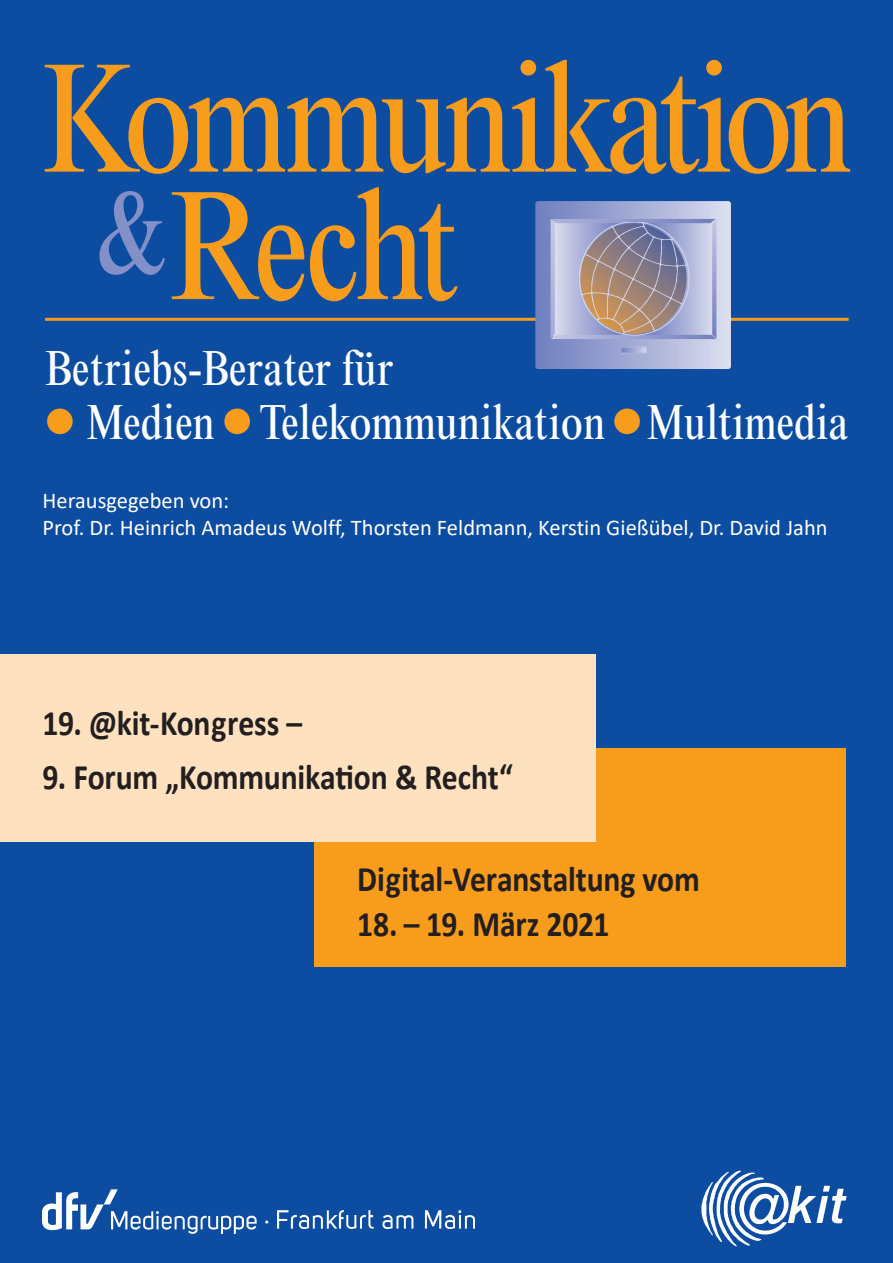
<style>
.page{position:relative;width:893px;height:1263px;background:#0d4da1}
.page>*{position:absolute;margin:0;border:0;box-sizing:border-box;transform-origin:0 0}
.t1{font:condensed 156.75px/127.5px "Times New Roman";letter-spacing:-.045em;color:#f89c1c}
.t2{font:condensed 49.8px/54px "Times New Roman";color:#fff}
.t3{font:700 36px "Calibri";letter-spacing:-.005em;color:#231f20;scale:.88 1}
.t4{font:27.3px "Times LT";color:#fff}
.t5{font:22.5px/27px "Calibri";color:#fff}
</style>
<div class="page">
<hr style="left:45px;top:318px;width:804px;height:3px;background:#f89c1c">
<svg style="left:47px;top:408px;width:26px;height:26px"></svg>
<svg style="left:224px;top:408px;width:26px;height:26px"></svg>
<svg style="left:614px;top:408px;width:26px;height:26px"></svg>
<div style="left:47px;top:409px;width:26px;height:25px;background:#f89c1c;border-radius:50%"></div>
<div style="left:224px;top:409px;width:26px;height:25px;background:#f89c1c;border-radius:50%"></div>
<div style="left:614px;top:409px;width:26px;height:25px;background:#f89c1c;border-radius:50%"></div>
<svg style="left:535px;top:201px;width:196px;height:168px;background:#abb3d9"></svg>
<img style="left:576px;top:222px;width:115px;height:115px">
<img style="left:43px;top:1189px;width:214px;height:44px">
<img style="left:277px;top:1210px;width:198px;height:19px">
<div style="left:315px;top:748px;width:531px;height:219px;background:#f89c1c"></div>
<div style="left:0;top:655px;width:595px;height:187px;background:#fee2c0"></div>
<img style="left:702px;top:1171px;width:144px;height:75px">
<h1 class="t1" style="left:97px;top:55px;width:758px;text-indent:-58px">Kommunikation <sup>&amp;</sup>Recht</h1>
<h2 class="t2" style="left:87px;top:341px;width:763px;text-indent:-42px">Betriebs-Berater für<br>Medien Telekommunikation Multimedia</h2>
<p class="t5" style="left:43px;top:486px;width:787px">Herausgegeben von:<br>Prof. Dr. Heinrich Amadeus Wolff, Thorsten Feldmann, Kerstin Gießübel, Dr. David Jahn</p>
<h3 class="t3" style="left:43px;top:697px;width:297px">19. @kit-Kongress –</h3>
<h3 class="t3" style="left:43px;top:751px;width:536px">9. Forum „Kommunikation &amp; Recht“</h3>
<h3 class="t3" style="left:357px;top:853px;width:391px">Digital-Veranstaltung vom</h3>
<h3 class="t3" style="left:357px;top:898px;width:288px">18. – 19. März 2021</h3>
<p class="t4" style="left:263px;top:1204px;width:8px">·</p>
</div>
